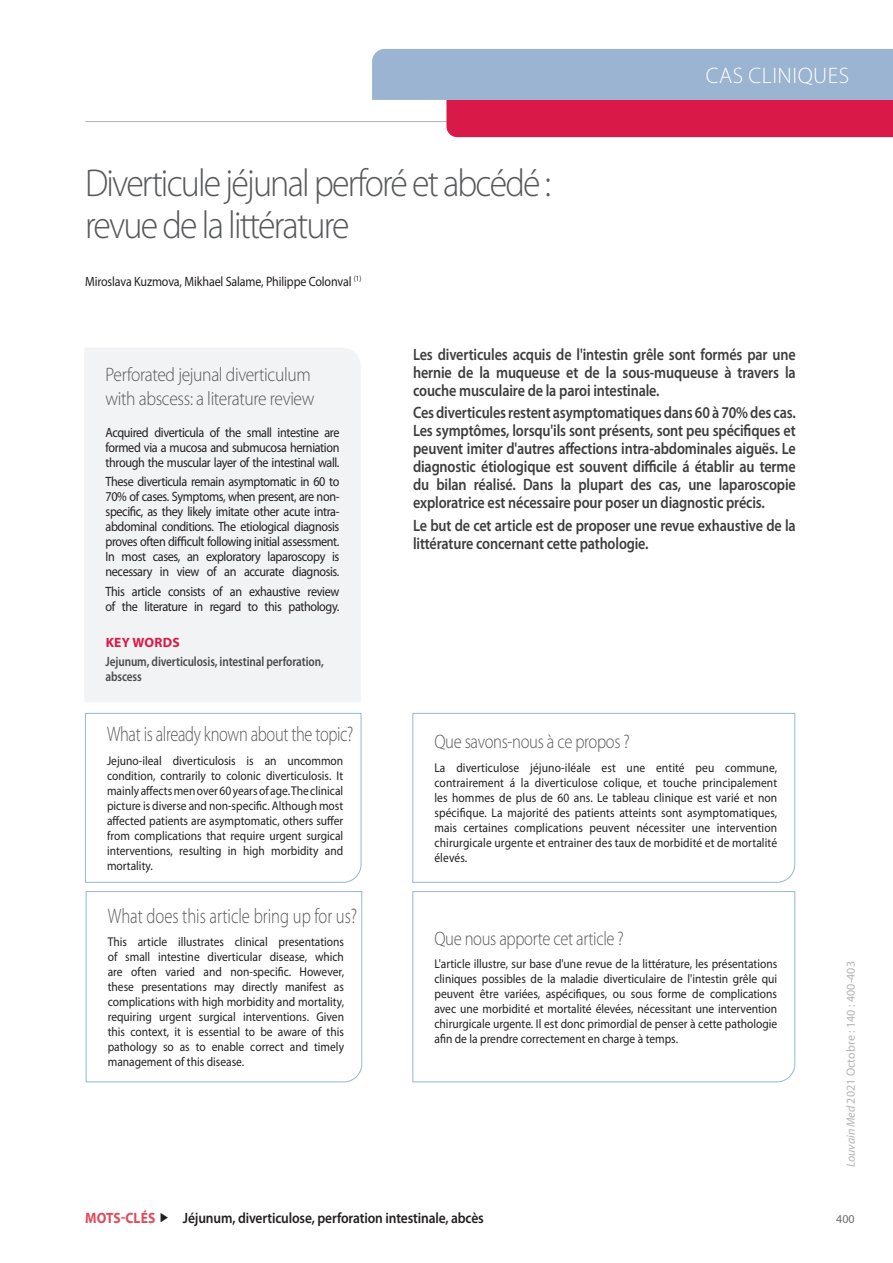
<style>
.page{position:relative;width:893px;height:1263px;background:#fff}
.page>*{position:absolute;margin:0;border:0;box-sizing:border-box;transform-origin:0 0}
.TITRE_de_l_ARTICLE{font:300 39px/42px "Myriad Pro";letter-spacing:-.05em;color:#57585a;scale:.92 1}
.RUBRIQUE_1_D{font:300 22.5px "Myriad Pro";letter-spacing:.02em;color:#fff}
.QUE_SAVONS-NOUS_TITR{font:300 21px "Myriad Pro";letter-spacing:-.015em;color:#57585a;scale:.78 1}
.QUE_SAVONS-NOUS_TITR-2{font:300 21px "Myriad Pro";letter-spacing:-.015em;color:#57585a;scale:.79 1}
.TITRE_de_l_ARTICLE_A{font:300 19.5px/24px "Myriad Pro";letter-spacing:-.02em;color:#57585a;scale:.9 1}
.QUE_SAVONS-NOUS_TITR-3{font:300 19.5px "Myriad Pro";letter-spacing:-.02em;color:#57585a;scale:.85 1}
.List_Paragraph{font:600 16.5px/18px "Myriad Pro";letter-spacing:-.01em;color:#3e3e3f;text-align:justify;scale:.86 1}
.Mots-clés_FR{font:600 15px "Myriad Pro";letter-spacing:-.01em;color:#231f20;scale:.9 1}
.Mots-clés_FR-2{font:700 15px "Myriad Pro";letter-spacing:.01em;color:#de4b5a;scale:.9 1}
.SUMMARY_-_Textes_US{font:13.5px/15px "Myriad Pro";letter-spacing:-.03em;color:#231f20;text-align:justify;scale:.9 1}
.KEY_WORDS_-_Chapeau{font:600 semi-condensed 13.5px/15px "Myriad Pro";letter-spacing:-.01em;color:#4b4c4d;scale:.9 1}
.AUTEUR_de_l_article{font:13.5px "Myriad Pro";letter-spacing:-.01em;color:#231f20;scale:.89 1}
.KEY_WORDS_-_Chapeau-2{font:700 13.5px "Myriad Pro";letter-spacing:.02em;color:#d91a48}
.QUE_SAVONS_NOUS_TXT{font:12.75px/15px "Myriad Pro";color:#231f20;text-align:justify;scale:.9 1}
.t1{font:12px "Myriad Pro";color:#b2b3b7}
.Numéros_Page{font:12px "Myriad Pro";color:#6c6d70}
.s1{font-style:italic}
</style>
<div class="page">
<hr style="left:85px;top:121px;width:723px;height:1px;background:#b2b3b7">
<div style="left:85px;top:348px;width:275px;height:354px;background:#f2f3f4"></div>
<svg style="left:372px;top:49px;width:521px;height:88px;background:#b681a2"></svg>
<svg style="left:85px;top:713px;width:277px;height:170px"></svg>
<svg style="left:412px;top:713px;width:383px;height:170px"></svg>
<svg style="left:85px;top:891px;width:278px;height:192px"></svg>
<svg style="left:412px;top:891px;width:384px;height:192px"></svg>
<p class="TITRE_de_l_ARTICLE" style="left:85px;top:163px;width:508px">Diverticule jéjunal perforé et abcédé : revue de la littérature</p>
<p class="AUTEUR_de_l_article" style="left:85px;top:274px;width:312px">Miroslava Kuzmova, Mikhael Salame, Philippe Colonval <sup>(1)</sup></p>
<p class="RUBRIQUE_1_D" style="left:706px;top:63px;width:145px">CAS CLINIQUES</p>
<p class="TITRE_de_l_ARTICLE_A" style="left:106px;top:363px;width:234px">Perforated jejunal diverticulum with abscess: a literature review</p>
<p class="SUMMARY_-_Textes_US" style="left:106px;top:425px;width:261px">Acquired diverticula of the small intestine are formed via a mucosa and submucosa herniation through the muscular layer of the intestinal wall.</p>
<p class="SUMMARY_-_Textes_US" style="left:106px;top:474px;width:261px">These diverticula remain asymptomatic in 60 to 70% of cases. Symptoms, when present, are non&shy;specific, as they likely imitate other acute intra&shy;abdominal conditions. The etiological diagnosis proves often difficult following initial assessment.<br>In most cases, an exploratory laparoscopy is necessary in view of an accurate diagnosis.</p>
<p class="SUMMARY_-_Textes_US" style="left:106px;top:584px;width:261px">This article consists of an exhaustive review of the literature in regard to this pathology.</p>
<p class="KEY_WORDS_-_Chapeau-2" style="left:106px;top:635px;width:76px">KEY WORDS</p>
<p class="KEY_WORDS_-_Chapeau" style="left:106px;top:654px;width:244px">Jejunum, diverticulosis, intestinal perforation, abscess</p>
<p class="QUE_SAVONS-NOUS_TITR" style="left:107px;top:723px;width:317px">What is already known about the topic?</p>
<p class="QUE_SAVONS_NOUS_TXT" style="left:107px;top:753px;width:264px">Jejuno-ileal diverticulosis is an uncommon condition, contrarily to colonic diverticulosis. It mainly affects men over 60 years of age. The clinical picture is diverse and non-specific. Although most affected patients are asymptomatic, others suffer from complications that require urgent surgical interventions, resulting in high morbidity and mortality.</p>
<p class="List_Paragraph" style="left:413px;top:346px;width:447px">Les diverticules acquis de l'intestin grêle sont formés par une hernie de la muqueuse et de la sous-muqueuse à travers la couche musculaire de la paroi intestinale.</p>
<p class="List_Paragraph" style="left:413px;top:404px;width:447px">Ces diverticules restent asymptomatiques dans 60 à 70% des cas.<br>Les symptômes, lorsqu'ils sont présents, sont peu spécifiques et peuvent imiter d'autres affections intra-abdominales aiguës. Le diagnostic étiologique est souvent difficile á établir au terme du bilan réalisé. Dans la plupart des cas, une laparoscopie exploratrice est nécessaire pour poser un diagnostic précis.</p>
<p class="List_Paragraph" style="left:413px;top:516px;width:446px">Le but de cet article est de proposer une revue exhaustive de la littérature concernant cette pathologie.</p>
<p class="QUE_SAVONS-NOUS_TITR-3" style="left:434px;top:731px;width:231px">Que savons-nous à ce propos ?</p>
<p class="QUE_SAVONS_NOUS_TXT" style="left:434px;top:760px;width:382px">La diverticulose jéjuno-iléale est une entité peu commune, contrairement á la diverticulose colique, et touche principalement les hommes de plus de 60 ans. Le tableau clinique est varié et non spécifique. La majorité des patients atteints sont asymptomatiques, mais certaines complications peuvent nécessiter une intervention chirurgicale urgente et entrainer des taux de morbidité et de mortalité élevés.</p>
<p class="QUE_SAVONS-NOUS_TITR-2" style="left:108px;top:904px;width:317px">What does this article bring up for us?</p>
<p class="QUE_SAVONS_NOUS_TXT" style="left:108px;top:935px;width:264px">This article illustrates clinical presentations of small intestine diverticular disease, which are often varied and non-specific. However, these presentations may directly manifest as complications with high morbidity and mortality, requiring urgent surgical interventions. Given this context, it is essential to be aware of this pathology so as to enable correct and timely management of this disease.</p>
<p class="QUE_SAVONS-NOUS_TITR-3" style="left:434px;top:927px;width:224px">Que nous apporte cet article ?</p>
<p class="QUE_SAVONS_NOUS_TXT" style="left:434px;top:957px;width:382px">L'article illustre, sur base d'une revue de la littérature, les présentations cliniques possibles de la maladie diverticulaire de l'intestin grêle qui peuvent être variées, aspécifiques, ou sous forme de complications avec une morbidité et mortalité élevées, nécessitant une intervention chirurgicale urgente. Il est donc primordial de penser à cette pathologie afin de la prendre correctement en charge à temps.</p>
<p class="Mots-clés_FR-2" style="left:85px;top:1209px;width:79px">MOTS-CLÉS</p>
<p class="Mots-clés_FR" style="left:183px;top:1209px;width:336px">Jéjunum, diverticulose, perforation intestinale, abcès</p>
<p class="t1" style="left:844px;top:1167px;width:208px;rotate:-90deg"><span class="s1">Louvain Med</span> 2021 Octobre : 140 : 400-403</p>
<p class="Numéros_Page" style="left:836px;top:1212px;width:20px">400</p>
</div>
